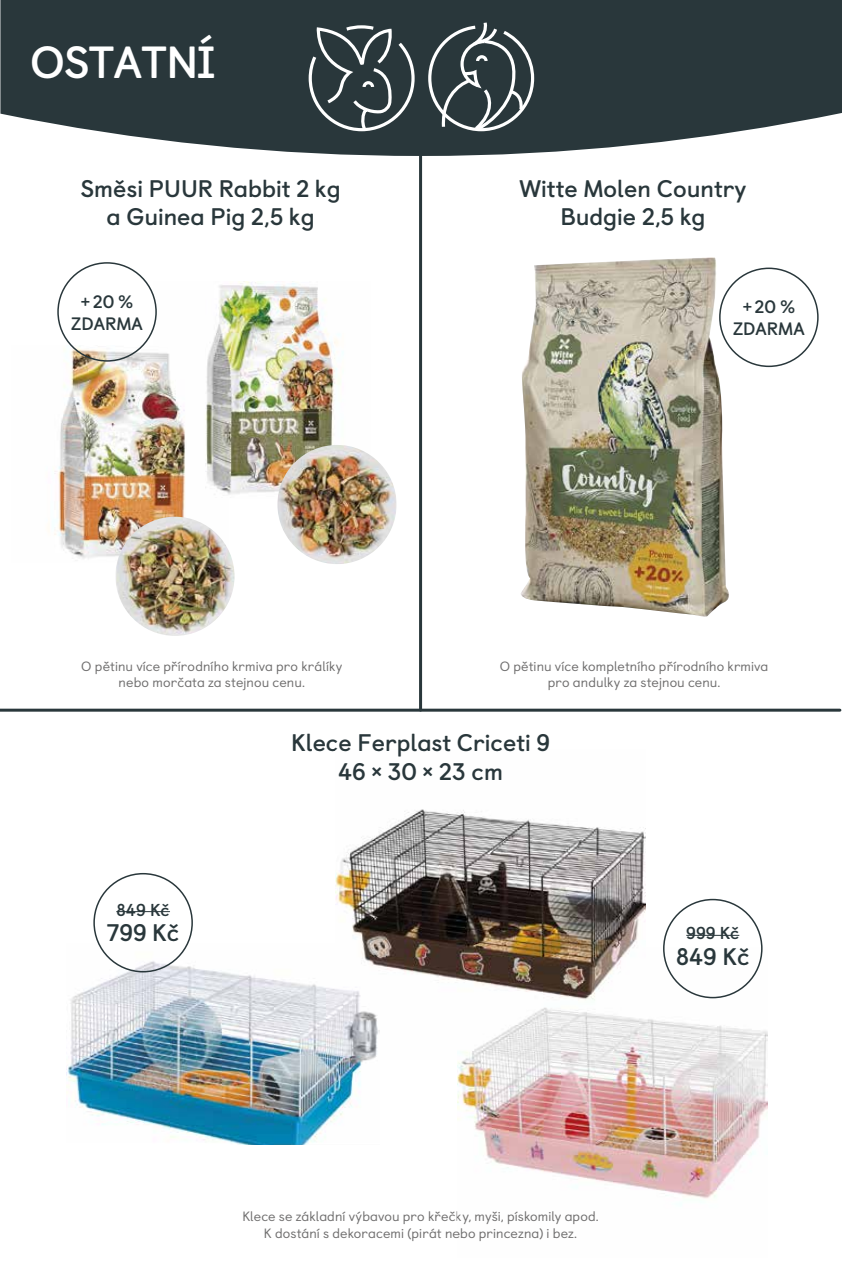
<style>
.page{position:relative;width:842px;height:1263px;background:#fff}
.page>*{position:absolute;margin:0;border:0;box-sizing:border-box;transform-origin:0 0}
.t1{font:700 45px "Castledown";letter-spacing:-.025em;color:#fff}
.t2{font:700 24px/28.8px "Castledown";color:#29373b;text-align:center}
.t3{font:700 18px/21.6px "Castledown";color:#29373b;text-align:center}
.t4{font:700 17.25px "Castledown";color:#29373b}
.t5{font:13.5px/16.2px "Castledown";letter-spacing:.005em;color:#6f6e6e;text-align:center}
</style>
<div class="page">
<img style="left:154px;top:282px;width:209px;height:213px">
<img style="left:54px;top:346px;width:174px;height:213px">
<img style="left:115px;top:517px;width:120px;height:119px;border-radius:60px">
<img style="left:277px;top:445px;width:120px;height:119px;border-radius:60px">
<svg style="left:0;top:0;width:842px;height:156px;background:#414d51"></svg>
<hr style="left:419px;top:156px;width:3px;height:554px;background:#29373b">
<hr style="left:0;top:709px;width:840px;height:3px;background:#29373b">
<hr style="left:117px;top:911px;width:53px;height:1px;background:#29373b">
<div style="left:93px;top:873px;width:100px;height:99px;border:2px solid #29373b;border-radius:50%"></div>
<hr style="left:686px;top:935px;width:53px;height:1px;background:#29373b">
<svg style="left:307px;top:24px;width:109px;height:109px;background:#4b575a"></svg>
<svg style="left:427px;top:19px;width:109px;height:114px;background:#4d595c"></svg>
<div style="left:719px;top:268px;width:100px;height:99px;border:2px solid #29373b;border-radius:50%"></div>
<div style="left:57px;top:262px;width:100px;height:100px;border:2px solid #29373b;border-radius:50%"></div>
<img style="left:336px;top:809px;width:309px;height:223px">
<img style="left:458px;top:948px;width:309px;height:251px">
<img style="left:521px;top:257px;width:209px;height:360px">
<img style="left:66px;top:943px;width:313px;height:201px">
<h1 class="t1" style="left:30px;top:26px;width:187px">OSTATNÍ</h1>
<h2 class="t2" style="left:81px;top:172px;width:262px">Směsi PUUR Rabbit 2 kg a Guinea Pig 2,5 kg</h2>
<h2 class="t2" style="left:520px;top:172px;width:228px">Witte Molen Country<br>Budgie 2,5 kg</h2>
<h3 class="t3" style="left:71px;top:290px;width:73px">+20 %<br>ZDARMA</h3>
<h3 class="t3" style="left:733px;top:295px;width:73px">+20 %<br>ZDARMA</h3>
<p class="t5" style="left:81px;top:657px;width:263px">O pětinu více přírodního krmiva pro králíky nebo morčata za stejnou cenu.</p>
<p class="t5" style="left:500px;top:657px;width:270px">O pětinu více kompletního přírodního krmiva pro andulky za stejnou cenu.</p>
<h2 class="t2" style="left:291px;top:726px;width:260px">Klece Ferplast Criceti 9<br>46 × 30 × 23 cm</h2>
<p class="t4" style="left:117px;top:896px;width:54px">849 Kč</p>
<h2 class="t2" style="left:107px;top:917px;width:74px">799 Kč</h2>
<p class="t4" style="left:686px;top:920px;width:55px">999 Kč</p>
<h2 class="t2" style="left:676px;top:940px;width:75px">849 Kč</h2>
<p class="t5" style="left:242px;top:1207px;width:358px">Klece se základní výbavou pro křečky, myši, pískomily apod.<br>K dostání s dekoracemi (pirát nebo princezna) i bez.</p>
</div>
